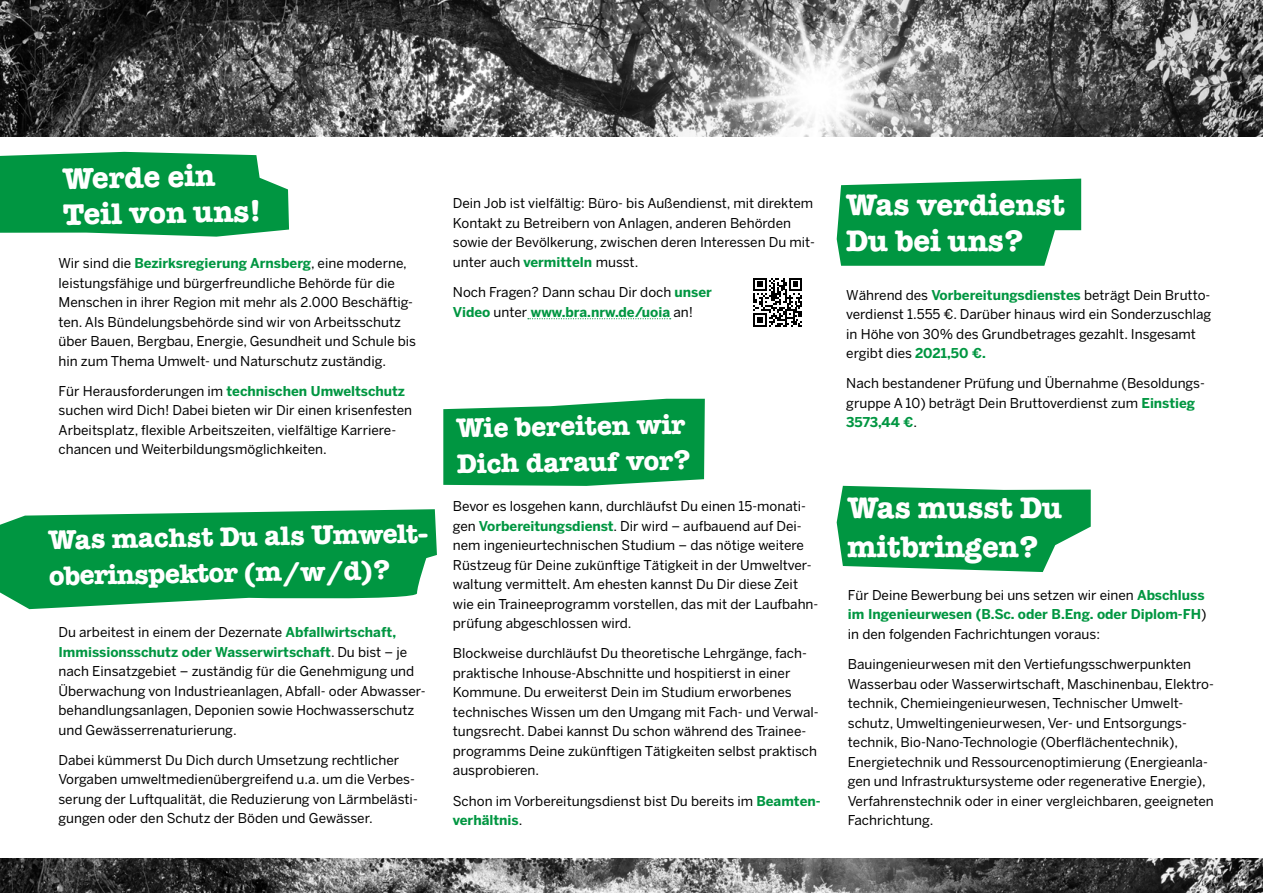
<style>
.page{position:relative;width:1263px;height:893px;background:#fff}
.page>*{position:absolute;margin:0;border:0;box-sizing:border-box;transform-origin:0 0}
.H2_-_Unterüberschrift_1{font:700 30px/36px "American Typewriter ITC Pro";color:#fff}
.H2_-_Unterüberschrift_1-2{font:700 27px/36px "American Typewriter ITC Pro";color:#fff}
.P_-_Fließtext{font:13.5px/19.5px "Benton Sans";color:#000}
.s1{font-weight:700;color:#009641}
</style>
<div class="page">
<img style="left:0;top:0;width:1263px;height:137px">
<img style="left:0;top:858px;width:1263px;height:35px">
<svg style="left:837px;top:179px;width:244px;height:87px;background:#18a053"></svg>
<svg style="left:0;top:152px;width:289px;height:85px;background:#18a053"></svg>
<svg style="left:443px;top:399px;width:262px;height:87px;background:#159e50"></svg>
<svg style="left:0;top:509px;width:437px;height:100px;background:#22a45a"></svg>
<svg style="left:528px;top:318px;width:143px;height:1px"></svg>
<svg style="left:753px;top:278px;width:49px;height:49px"></svg>
<svg style="left:837px;top:486px;width:254px;height:86px;background:#22a45a"></svg>
<h2 class="H2_-_Unterüberschrift_1" style="left:62px;top:161px;width:199px;rotate:-1deg">Werde ein<br>Teil von uns!</h2>
<p class="P_-_Fließtext" style="left:58px;top:253px;width:359px">Wir sind die <span class="s1">Bezirksregierung Arnsberg</span>, eine moderne, leistungsfähige und bürgerfreundliche Behörde für die Menschen in ihrer Region mit mehr als 2.000 Beschäftig&shy;ten. Als Bündelungsbehörde sind wir von Arbeitsschutz über Bauen, Bergbau, Energie, Gesundheit und Schule bis hin zum Thema Umwelt- und Naturschutz zuständig.</p>
<p class="P_-_Fließtext" style="left:58px;top:381px;width:355px">Für Herausforderungen im <span class="s1">technischen Umweltschutz </span>suchen wird Dich! Dabei bieten wir Dir einen krisenfesten Arbeitsplatz, flexible Arbeitszeiten, vielfältige Karriere&shy;chancen und Weiterbildungsmöglichkeiten.</p>
<h2 class="H2_-_Unterüberschrift_1-2" style="left:48px;top:522px;width:384px;rotate:-1deg">Was machst Du als Umwelt&shy;oberinspektor (m/w/d)?</h2>
<p class="P_-_Fließtext" style="left:58px;top:622px;width:369px">Du arbeitest in einem der Dezernate <span class="s1">Abfallwirtschaft, Immissionsschutz oder Wasserwirtschaft</span>. Du bist – je nach Einsatzgebiet – zuständig für die Genehmigung und Überwachung von Industrieanlagen, Abfall- oder Abwasser&shy;behandlungsanlagen, Deponien sowie Hochwasserschutz und Gewässerrenaturierung.</p>
<p class="P_-_Fließtext" style="left:58px;top:750px;width:361px">Dabei kümmerst Du Dich durch Umsetzung rechtlicher Vorgaben umweltmedienübergreifend u.a. um die Verbes&shy;serung der Luftqualität, die Reduzierung von Lärmbelästi&shy;gungen oder den Schutz der Böden und Gewässer.</p>
<p class="P_-_Fließtext" style="left:453px;top:194px;width:363px">Dein Job ist vielfältig: Büro- bis Außendienst, mit direktem Kontakt zu Betreibern von Anlagen, anderen Behörden sowie der Bevölkerung, zwischen deren Interessen Du mit&shy;unter auch <span class="s1">vermitteln</span> musst.</p>
<p class="P_-_Fließtext" style="left:453px;top:282px;width:260px">Noch Fragen? Dann schau Dir doch <span class="s1">unser<br>Video</span> unter <span class="s1">www.bra.nrw.de/uoia</span> an!</p>
<h2 class="H2_-_Unterüberschrift_1-2" style="left:456px;top:410px;width:236px;rotate:-1deg">Wie bereiten wir<br>Dich darauf vor?</h2>
<p class="P_-_Fließtext" style="left:453px;top:496px;width:367px">Bevor es losgehen kann, durchläufst Du einen 15-monati&shy;gen <span class="s1">Vorbereitungsdienst</span>. Dir wird – aufbauend auf Dei&shy;nem ingenieurtechnischen Studium – das nötige weitere Rüstzeug für Deine zukünftige Tätigkeit in der Umweltver&shy;waltung vermittelt. Am ehesten kannst Du Dir diese Zeit wie ein Traineeprogramm vorstellen, das mit der Laufbahn&shy;prüfung abgeschlossen wird.</p>
<p class="P_-_Fließtext" style="left:453px;top:644px;width:367px">Blockweise durchläufst Du theoretische Lehrgänge, fach&shy;praktische Inhouse-Abschnitte und hospitierst in einer Kommune. Du erweiterst Dein im Studium erworbenes technisches Wissen um den Umgang mit Fach- und Verwal&shy;tungsrecht. Dabei kannst Du schon während des Trainee&shy;programms Deine zukünftigen Tätigkeiten selbst praktisch ausprobieren.</p>
<p class="P_-_Fließtext" style="left:453px;top:791px;width:369px">Schon im Vorbereitungsdienst bist Du bereits im <span class="s1">Beamten&shy;verhältnis</span>.</p>
<h2 class="H2_-_Unterüberschrift_1" style="left:846px;top:187px;width:220px">Was verdienst<br>Du bei uns?</h2>
<p class="P_-_Fließtext" style="left:846px;top:285px;width:367px">Während des <span class="s1">Vorbereitungsdienstes</span> beträgt Dein Brutto&shy;verdienst 1.555 €. Darüber hinaus wird ein Sonderzuschlag in Höhe von 30% des Grundbetrages gezahlt. Insgesamt ergibt dies <span class="s1">2021,50 €.</span></p>
<p class="P_-_Fließtext" style="left:846px;top:374px;width:360px">Nach bestandener Prüfung und Übernahme (Besoldungs&shy;gruppe A 10) beträgt Dein Bruttoverdienst zum <span class="s1">Einstieg<br>3573,44 €</span>.</p>
<h2 class="H2_-_Unterüberschrift_1" style="left:847px;top:488px;width:216px;line-height:39px">Was musst Du mitbringen?</h2>
<p class="P_-_Fließtext" style="left:848px;top:585px;width:360px">Für Deine Bewerbung bei uns setzen wir einen <span class="s1">Abschluss im Ingenieurwesen (B.Sc. oder B.Eng. oder Diplom-FH</span>) in den folgenden Fachrichtungen voraus:</p>
<p class="P_-_Fließtext" style="left:848px;top:654px;width:368px">Bauingenieurwesen mit den Vertiefungsschwerpunkten Wasserbau oder Wasserwirtschaft, Maschinenbau, Elektro&shy;technik, Chemieingenieurwesen, Technischer Umwelt&shy;schutz, Umweltingenieurwesen, Ver- und Entsorgungs&shy;technik, Bio-Nano-Technologie (Oberflächentechnik), Energietechnik und Ressourcenoptimierung (Energieanla&shy;gen und Infrastruktursysteme oder regenerative Energie), Verfahrenstechnik oder in einer vergleichbaren, geeigneten Fachrichtung.</p>
</div>
